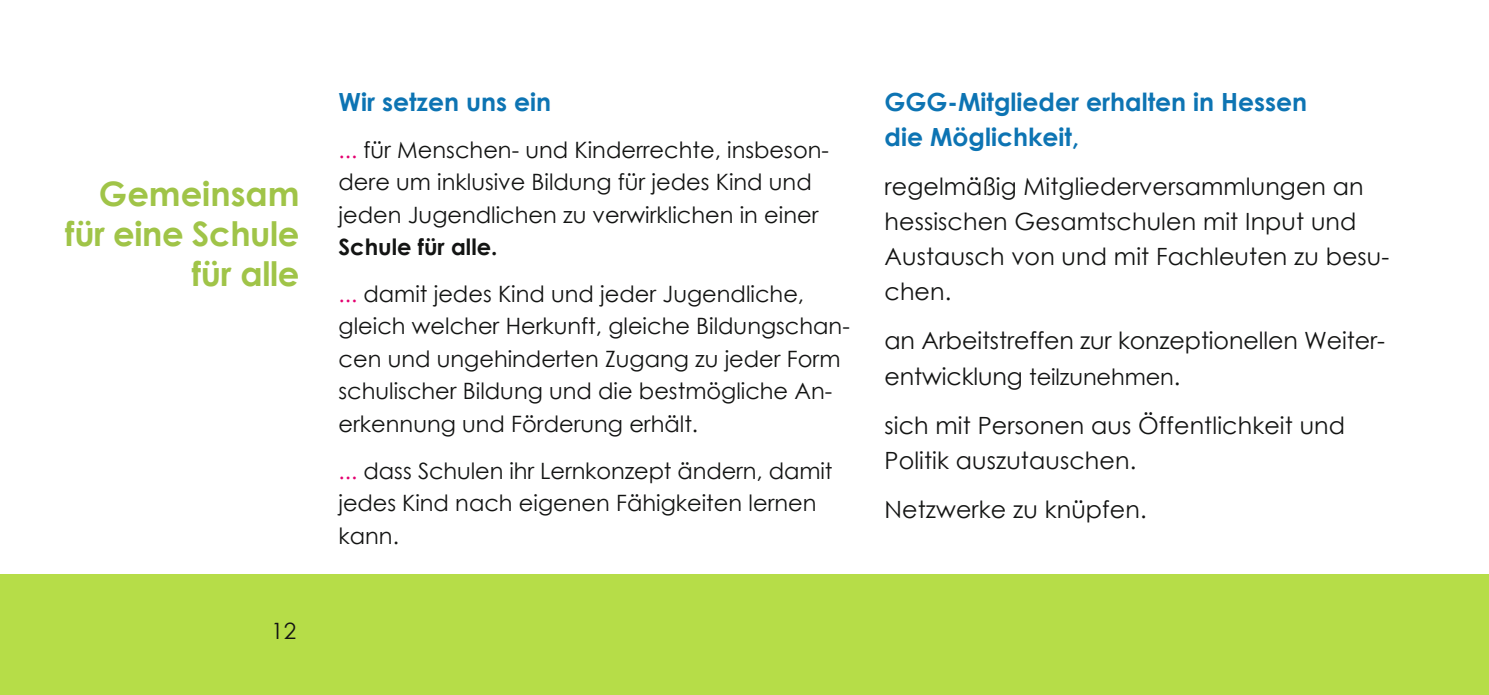
<style>
.page{position:relative;width:1489px;height:695px;background:#fff}
.page>*{position:absolute;margin:0;border:0;box-sizing:border-box;transform-origin:0 0}
.t1{font:700 33.75px/40px "Century Gothic";letter-spacing:-.01em;color:#a0c448;text-align:right}
.t2{font:700 25px/35px "Century Gothic";color:#0d74b3}
.t3{font:23.75px/35px "Century Gothic";letter-spacing:.005em;color:#131413}
.t4{font:22.5px/32.5px "Century Gothic";color:#131413}
.s1{color:#e40070}
.s2{font-weight:700}
.s3{font-size:22.5px}
</style>
<div class="page">
<div style="left:0;top:574px;width:1488px;height:120px;background:#b6dd48"></div>
<h1 class="t1" style="left:65px;top:172px;width:236px">Gemeinsam für eine Schule für alle</h1>
<p class="t4" style="left:271px;top:614px;width:27px">12</p>
<p class="t2" style="left:338px;top:83px;width:214px">Wir setzen uns ein</p>
<p class="t4" style="left:338px;top:133px;width:492px"><span class="s1">...</span> für Menschen- und Kinderrechte, insbeson&shy;dere um inklusive Bildung für jedes Kind und jeden Jugendlichen zu verwirklichen in einer</p>
<p class="t4" style="left:338px;top:223px;width:467px;line-height:46.8px"><span class="s2">Schule für alle.<br></span><span class="s1">...</span> damit jedes Kind und jeder Jugendliche,</p>
<p class="t4" style="left:338px;top:309px;width:512px">gleich welcher Herkunft, gleiche Bildungschan&shy;cen und ungehinderten Zugang zu jeder Form schulischer Bildung und die bestmögliche An&shy;erkennung und Förderung erhält.</p>
<p class="t4" style="left:338px;top:454px;width:495px"><span class="s1">...</span> dass Schulen ihr Lernkonzept ändern, damit jedes Kind nach eigenen Fähigkeiten lernen kann.</p>
<p class="t2" style="left:884px;top:83px;width:424px">GGG-Mitglieder erhalten in Hessen die Möglichkeit,</p>
<p class="t3" style="left:884px;top:169px;width:506px">regelmäßig Mitgliederversammlungen an hessischen Gesamtschulen mit Input und<br>Austausch von und mit Fachleuten zu besu&shy;chen.</p>
<p class="t3" style="left:884px;top:323px;width:502px">an Arbeitstreffen zur konzeptionellen Weiter&shy;entwicklung <span class="s3">teilzunehmen</span>.</p>
<p class="t3" style="left:884px;top:407px;width:462px">sich mit Personen aus Öffentlichkeit und<br>Politik auszutauschen.</p>
<p class="t3" style="left:884px;top:491px;width:263px">Netzwerke zu knüpfen.</p>
</div>
